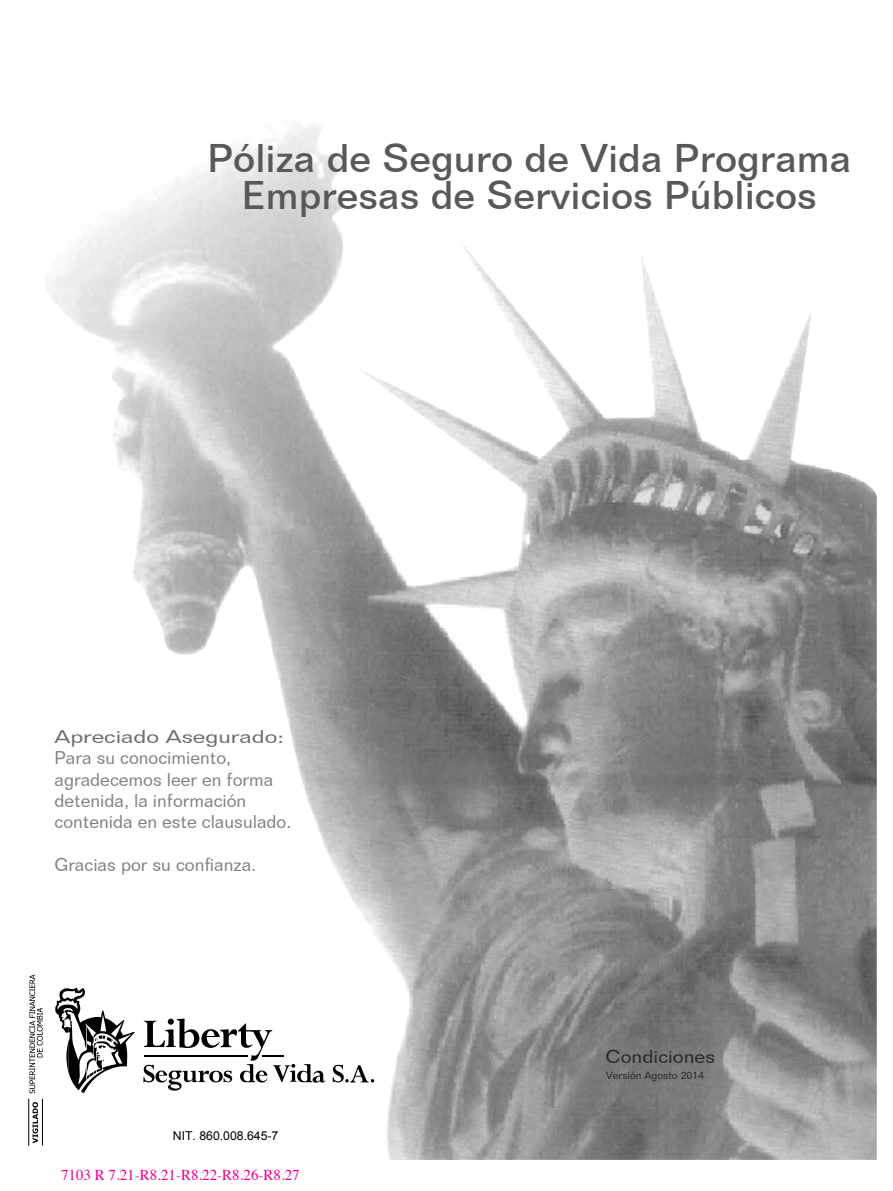
<style>
.page{position:relative;width:893px;height:1191px;background:#fff}
.page>*{position:absolute;margin:0;border:0;box-sizing:border-box;transform-origin:0 0}
.t1{font:500 39px/37.5px "Folio BT";color:#58595b;text-align:center}
.t2{font:18px/21.1px "Folio BT";color:#808285}
.t3{font:18px "Folio BT";color:#6d6e71;scale:1.29 1}
.t4{font:18px "Folio BT";color:#292829;scale:1.11 1}
.t5{font:15px "Times";color:#ec008c}
.t6{font:12.3px "Arial";color:#000}
.t7{font:10.5px "Folio BT";color:#292829}
</style>
<div class="page">
<img style="left:41px;top:125px;width:836px;height:1034px">
<svg style="left:32px;top:1102px;width:6px;height:41px"></svg>
<hr style="left:28px;top:1098px;width:1px;height:47px;background:#000">
<hr style="left:42px;top:1098px;width:1px;height:47px;background:#000">
<svg style="left:29px;top:974px;width:14px;height:119px"></svg>
<svg style="left:55px;top:987px;width:80px;height:106px"></svg>
<svg style="left:333px;top:1064px;width:41px;height:18px"></svg>
<svg style="left:143px;top:1018px;width:183px;height:72px"></svg>
<h1 class="t1" style="left:207px;top:139px;width:645px">Póliza de Seguro de Vida Programa<br>Empresas de Servicios Públicos</h1>
<p class="t3" style="left:54px;top:726px;width:179px">Apreciado Asegurado:</p>
<p class="t2" style="left:54px;top:747px;width:239px">Para su conocimiento, agradecemos leer en forma detenida, la información contenida en este clausulado.</p>
<p class="t2" style="left:54px;top:854px;width:203px">Gracias por su confianza.</p>
<p class="t6" style="left:173px;top:1127px;width:107px">NIT. 860.008.645-7</p>
<p class="t5" style="left:61px;top:1160px;width:240px">7103 R 7.21-R8.21-R8.22-R8.26-R8.27</p>
<p class="t4" style="left:605px;top:1045px;width:100px">Condiciones</p>
<p class="t7" style="left:606px;top:1068px;width:100px">Versión Agosto 2014</p>
</div>
